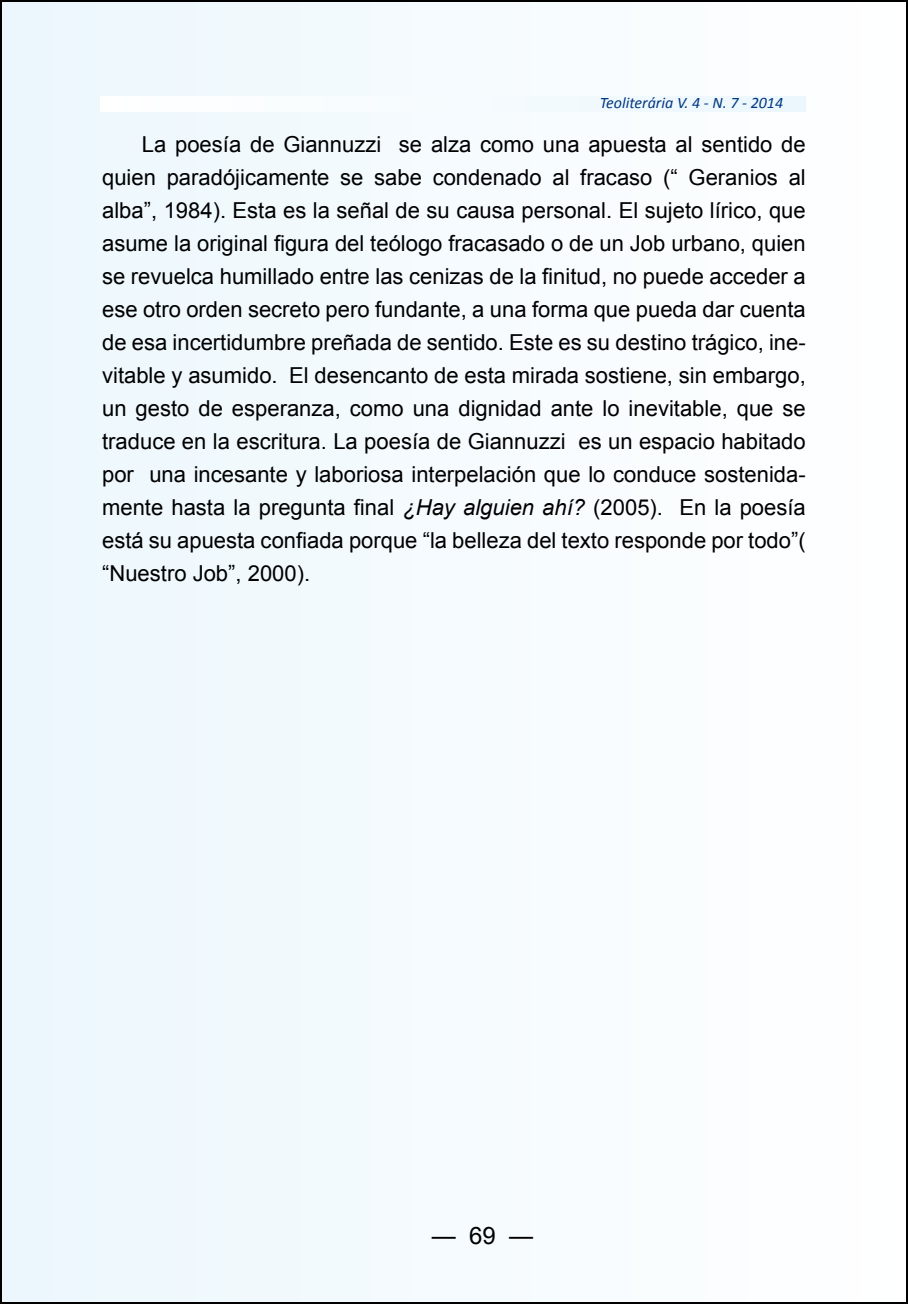
<style>
.page{position:relative;width:908px;height:1304px;background:#fff}
.page>*{position:absolute;margin:0;border:0;box-sizing:border-box;transform-origin:0 0}
.t1{font:24px "Arial";color:#000}
.t2{font:22px/33px "Arial";color:#000;text-align:justify}
.t3{font:italic 16px "Calibri";color:#003882}
.s1{font-style:italic}
</style>
<div class="page">
<div style="left:1px;top:1px;width:905px;height:1302px;background:#f5fbfe"></div>
<p class="t3" style="left:599px;top:93px;width:185px">Teoliterária V. 4 - N. 7 - 2014</p>
<p class="t2" style="left:102px;top:128px;width:705px;text-indent:40px">La poesía de Giannuzzi se alza como una apuesta al sentido de quien paradójicamente se sabe condenado al fracaso (“ Geranios al alba”, 1984). Esta es la señal de su causa personal. El sujeto lírico, que asume la original figura del teólogo fracasado o de un Job urbano, quien se revuelca humillado entre las cenizas de la finitud, no puede acceder a ese otro orden secreto pero fundante, a una forma que pueda dar cuenta de esa incertidumbre preñada de sentido. Este es su destino trágico, ine&shy;vitable y asumido. El desencanto de esta mirada sostiene, sin embargo, un gesto de esperanza, como una dignidad ante lo inevitable, que se traduce en la escritura. La poesía de Giannuzzi es un espacio habitado por una incesante y laboriosa interpelación que lo conduce sostenida&shy;mente hasta la pregunta final <span class="s1">¿Hay alguien ahí?</span> (2005). En la poesía está su apuesta confiada porque “la belleza del texto responde por todo”( “Nuestro Job”, 2000).</p>
<p class="t1" style="left:431px;top:1219px;width:103px">— 69 —</p>
</div>
